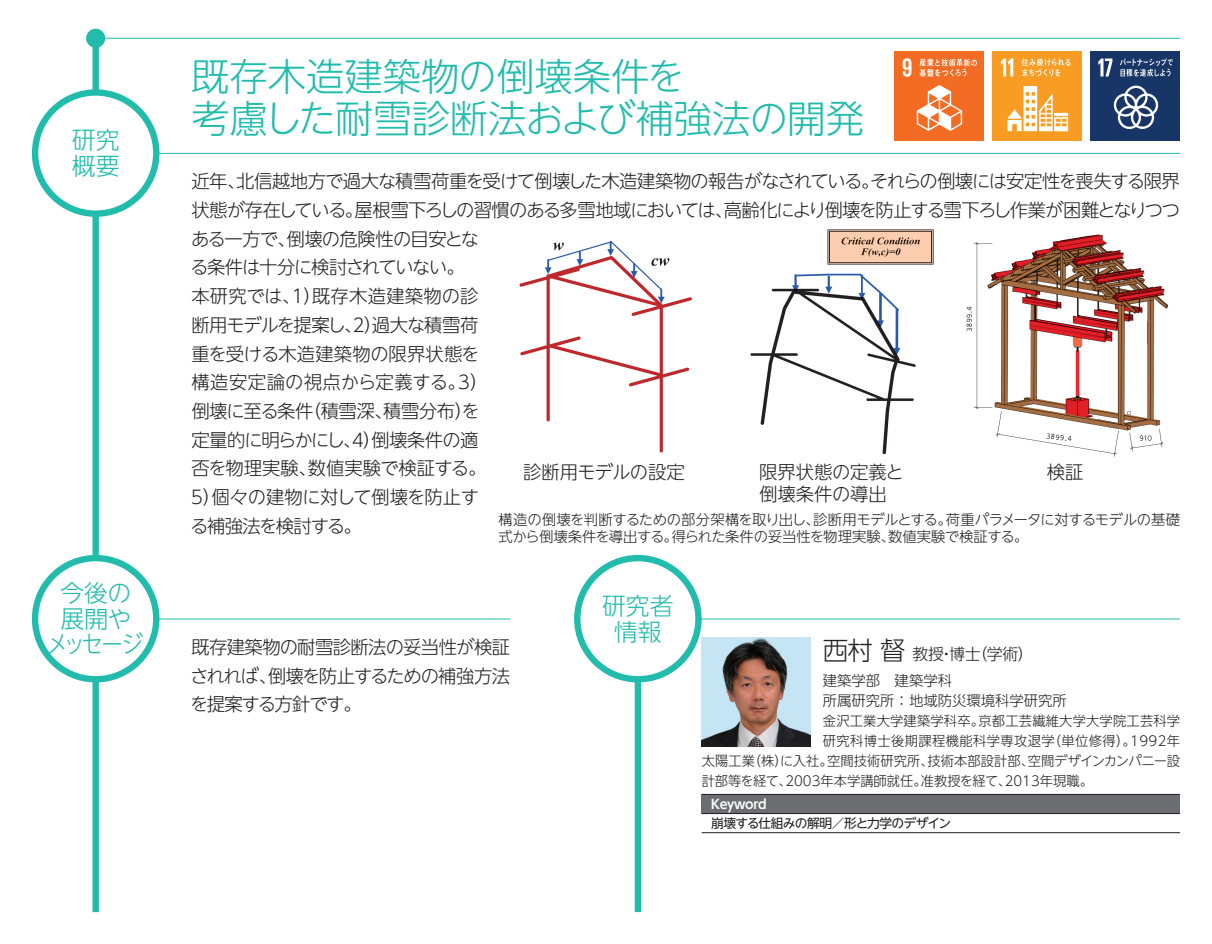
<style>
.page{position:relative;width:1212px;height:944px;background:#fff}
.page>*{position:absolute;margin:0;border:0;box-sizing:border-box;transform-origin:0 0}
.t1{font:300 38.25px/41.4px "UD Shin Go NT Pr 6 N";color:#22bcac}
.t2{font:300 25.43px "UD Shin Go NT Pr 6 N";color:#231f20}
.t3{font:300 23.85px/25.4px "UD Shin Go NT Pr 6 N";color:#22bcac}
.t4{font:300 23.85px "UD Shin Go NT Pr 6 N";color:#22bcac;scale:.9 1}
.t5{font:300 18.22px/28.8px "UD Shin Go NT Pr 6 N";letter-spacing:-.03em;color:#231f20}
.t6{font:300 18.22px "UD Shin Go NT Pr 6 N";letter-spacing:-.065em;color:#231f20}
.t7{font:300 18.22px/28.8px "UD Shin Go NT Pr 6 N";letter-spacing:-.01em;color:#231f20}
.t8{font:300 18.22px/28.8px "UD Shin Go NT Pr 6 N";letter-spacing:-.05em;color:#231f20}
.t9{font:300 18.22px/28.8px "UD Shin Go NT Pr 6 N";letter-spacing:.01em;color:#231f20}
.t10{font:300 18.22px/28.8px "UD Shin Go NT Pr 6 N";letter-spacing:-.06em;color:#231f20}
.t11{font:300 18.22px/28.8px "UD Shin Go NT Pr 6 N";letter-spacing:-.08em;color:#231f20}
.t12{font:300 18.22px "UD Shin Go NT Pr 6 N";color:#231f20}
.t13{font:300 18.22px "UD Shin Go NT Pr 6 N";letter-spacing:-.055em;color:#231f20}
.t14{font:300 18.22px "UD Shin Go NT Pr 6 N";letter-spacing:-.075em;color:#231f20}
.t15{font:300 15.97px "UD Shin Go NT Pr 6 N";letter-spacing:-.03em;color:#231f20}
.t16{font:300 14.4px/20.7px "UD Shin Go NT Pr 6 N";letter-spacing:-.01em;color:#231f20}
.t17{font:300 14.4px "UD Shin Go NT Pr 6 N";letter-spacing:-.035em;color:#231f20}
.t18{font:300 13.5px "UD Shin Go NT Pr 6 N";letter-spacing:.005em;color:#231f20}
.t19{font:300 13.5px/20px "UD Shin Go NT Pr 6 N";letter-spacing:.03em;color:#231f20}
.t20{font:12.83px "UD Shin Go NT Pr 6 N";letter-spacing:-.065em;color:#231f20}
.t21{font:700 12.83px "UD Shin Go NT Pr 6 N De";letter-spacing:-.03em;color:#fff}
</style>
<div class="page">
<div style="left:92px;top:32px;width:7px;height:880px;background:#22bcac"></div>
<hr style="left:96px;top:38px;width:1084px;height:1px;background:#22bcac">
<div style="left:86px;top:29px;width:19px;height:19px;background:#22bcac;border-radius:50%"></div>
<div style="left:635px;top:580px;width:6px;height:332px;background:#22bcac"></div>
<hr style="left:96px;top:619px;width:414px;height:1px;background:#22bcac">
<hr style="left:638px;top:619px;width:542px;height:1px;background:#22bcac">
<div style="left:35px;top:558px;width:121px;height:121px;background:#fff;border-radius:50%"></div>
<div style="left:32px;top:555px;width:127px;height:127px;border:6px solid #22bcac;border-radius:50%"></div>
<div style="left:577px;top:558px;width:121px;height:121px;background:#fff;border-radius:50%"></div>
<div style="left:574px;top:555px;width:128px;height:127px;border:6px solid #22bcac;border-radius:50%"></div>
<hr style="left:96px;top:153px;width:1084px;height:1px;background:#22bcac">
<div style="left:35px;top:92px;width:121px;height:122px;background:#fff;border-radius:50%"></div>
<div style="left:32px;top:89px;width:127px;height:128px;border:6px solid #22bcac;border-radius:50%"></div>
<div style="left:702px;top:794px;width:478px;height:20px;background:#6c6d70"></div>
<hr style="left:702px;top:794px;width:478px;height:1px;background:#231f20">
<hr style="left:702px;top:813px;width:478px;height:1px;background:#231f20">
<hr style="left:702px;top:832px;width:478px;height:1px;background:#231f20">
<img style="left:702px;top:638px;width:108px;height:108px">
<div style="left:894px;top:51px;width:89px;height:89px;background:#f36c24"></div>
<svg style="left:917px;top:85px;width:45px;height:46px"></svg>
<svg style="left:903px;top:58px;width:8px;height:19px"></svg>
<svg style="left:919px;top:59px;width:58px;height:17px"></svg>
<div style="left:992px;top:51px;width:90px;height:89px;background:#f89c24"></div>
<svg style="left:1007px;top:86px;width:61px;height:45px"></svg>
<svg style="left:1001px;top:59px;width:12px;height:18px"></svg>
<svg style="left:1021px;top:58px;width:49px;height:18px"></svg>
<div style="left:1091px;top:51px;width:89px;height:89px;background:#183567"></div>
<svg style="left:1114px;top:86px;width:44px;height:43px"></svg>
<svg style="left:1098px;top:59px;width:14px;height:18px"></svg>
<svg style="left:1120px;top:58px;width:53px;height:19px"></svg>
<img style="left:519px;top:240px;width:173px;height:213px">
<img style="left:750px;top:273px;width:166px;height:182px">
<img style="left:828px;top:230px;width:105px;height:34px">
<img style="left:966px;top:234px;width:202px;height:223px">
<h3 class="t3" style="left:72px;top:127px;width:49px">研究概要</h3>
<h3 class="t3" style="left:60px;top:580px;width:73px">今後の展開や</h3>
<h3 class="t4" style="left:47px;top:625px;width:109px">メッセージ</h3>
<h1 class="t1" style="left:191px;top:54px;width:674px">既存木造建築物の倒壊条件を<br>考慮した耐雪診断法および補強法の開発</h1>
<p class="t5" style="left:236px;top:166px;width:945px">北信越地方で過大な積雪荷重を受けて倒壊した木造建築物の報告がなされているそれらの倒壊には安定性を喪失する限界</p>
<p class="t5" style="left:191px;top:166px;width:56px">近年、</p>
<p class="t5" style="left:861px;top:166px;width:20px">。</p>
<p class="t5" style="left:286px;top:195px;width:194px;text-indent:-95px">状態が存在している。<br>倒壊の危険性の目安とな</p>
<p class="t6" style="left:355px;top:195px;width:827px">屋根雪下ろしの習慣のある多雪地域においては高齢化により倒壊を防止する雪下ろし作業が困難となりつつ</p>
<p class="t5" style="left:715px;top:195px;width:20px">、</p>
<p class="t5" style="left:190px;top:224px;width:290px">ある一方で、<br>る条件は十分に検討されていない。本研究では１、 既存木造建築物の診</p>
<p class="t10" style="left:191px;top:281px;width:289px;text-indent:112px">）<br>断用モデルを提案し２、過大な積雪荷</p>
<p class="t5" style="left:364px;top:310px;width:20px">）</p>
<p class="t7" style="left:191px;top:339px;width:290px">重を受ける木造建築物の限界状態を</p>
<p class="t5" style="left:470px;top:367px;width:20px">(</p>
<p class="t9" style="left:383px;top:367px;width:98px;text-indent:-192px">構造安定論の視点から定義する３。積雪分布を）</p>
<p class="t5" style="left:303px;top:396px;width:91px">（積雪深、</p>
<p class="t8" style="left:191px;top:396px;width:289px">倒壊に至る条件<br>定量的に明らかにし４、倒壊条件の適</p>
<p class="t7" style="left:308px;top:425px;width:180px;text-indent:55px">）<br>数値実験で検証する。</p>
<p class="t5" style="left:188px;top:453px;width:293px">否を物理実験、<br>５個々の建物に対して倒壊を防止す</p>
<p class="t5" style="left:523px;top:457px;width:163px">診断用モデルの設定</p>
<p class="t12" style="left:759px;top:457px;width:146px">限界状態の定義と</p>
<p class="t5" style="left:1047px;top:457px;width:38px">検証</p>
<p class="t12" style="left:759px;top:479px;width:129px">倒壊条件の導出</p>
<p class="t5" style="left:203px;top:482px;width:20px">）</p>
<p class="t14" style="left:190px;top:511px;width:173px">る補強法を検討する。</p>
<p class="t17" style="left:813px;top:508px;width:140px">診断用モデルとする。</p>
<p class="t16" style="left:946px;top:508px;width:236px">荷重パラメータに対するモデルの基礎</p>
<p class="t16" style="left:499px;top:508px;width:323px">構造の倒壊を判断するための部分架構を取り出し、</p>
<p class="t16" style="left:672px;top:526px;width:225px">得られた条件の妥当性を物理実験、</p>
<p class="t17" style="left:499px;top:525px;width:181px">式から倒壊条件を導出する。</p>
<p class="t16" style="left:888px;top:526px;width:142px">数値実験で検証する。</p>
<p class="t5" style="left:191px;top:632px;width:320px">既存建築物の耐雪診断法の妥当性が検証</p>
<p class="t11" style="left:190px;top:661px;width:173px">されれば、<br>を提案する方針です。</p>
<p class="t13" style="left:268px;top:661px;width:244px">倒壊を防止するための補強方法</p>
<h3 class="t3" style="left:602px;top:592px;width:73px;text-align:center">研究者情報</h3>
<h2 class="t2" style="left:823px;top:630px;width:84px">西村督</h2>
<p class="t16" style="left:823px;top:669px;width:245px">建築学部　建築学科<br>所属研究所：地域防災環境科学研究所</p>
<p class="t18" style="left:978px;top:710px;width:203px">京都工芸繊維大学大学院工芸科学</p>
<p class="t15" style="left:971px;top:641px;width:64px">（学術(</p>
<p class="t15" style="left:912px;top:641px;width:70px">教授博士</p>
<p class="t15" style="left:939px;top:641px;width:17px">・</p>
<p class="t18" style="left:823px;top:710px;width:163px">金沢工業大学建築学科卒。</p>
<p class="t18" style="left:1048px;top:730px;width:89px">（単位修得）。</p>
<p class="t19" style="left:1028px;top:731px;width:154px;text-indent:-205px">研究科博士後期課程機能科学専攻退学<br>空間デザインカンパニー設</p>
<p class="t18" style="left:1130px;top:730px;width:51px">1992年</p>
<p class="t18" style="left:748px;top:750px;width:87px">（株に入社。</p>
<p class="t18" style="left:774px;top:750px;width:15px">）</p>
<p class="t18" style="left:827px;top:750px;width:108px">空間技術研究所、</p>
<p class="t18" style="left:927px;top:750px;width:108px">技術本部設計部、</p>
<p class="t18" style="left:702px;top:750px;width:55px">太陽工業</p>
<p class="t18" style="left:785px;top:770px;width:143px">2003年本学講師就任。</p>
<p class="t18" style="left:702px;top:770px;width:92px">計部等を経て、</p>
<p class="t21" style="left:711px;top:793px;width:57px">Keyword</p>
<p class="t20" style="left:711px;top:813px;width:241px">崩壊する仕組みの解明／形と力学のデザイン</p>
<p class="t18" style="left:1005px;top:770px;width:90px">2013年現職。</p>
<p class="t18" style="left:921px;top:770px;width:92px">准教授を経て、</p>
</div>
